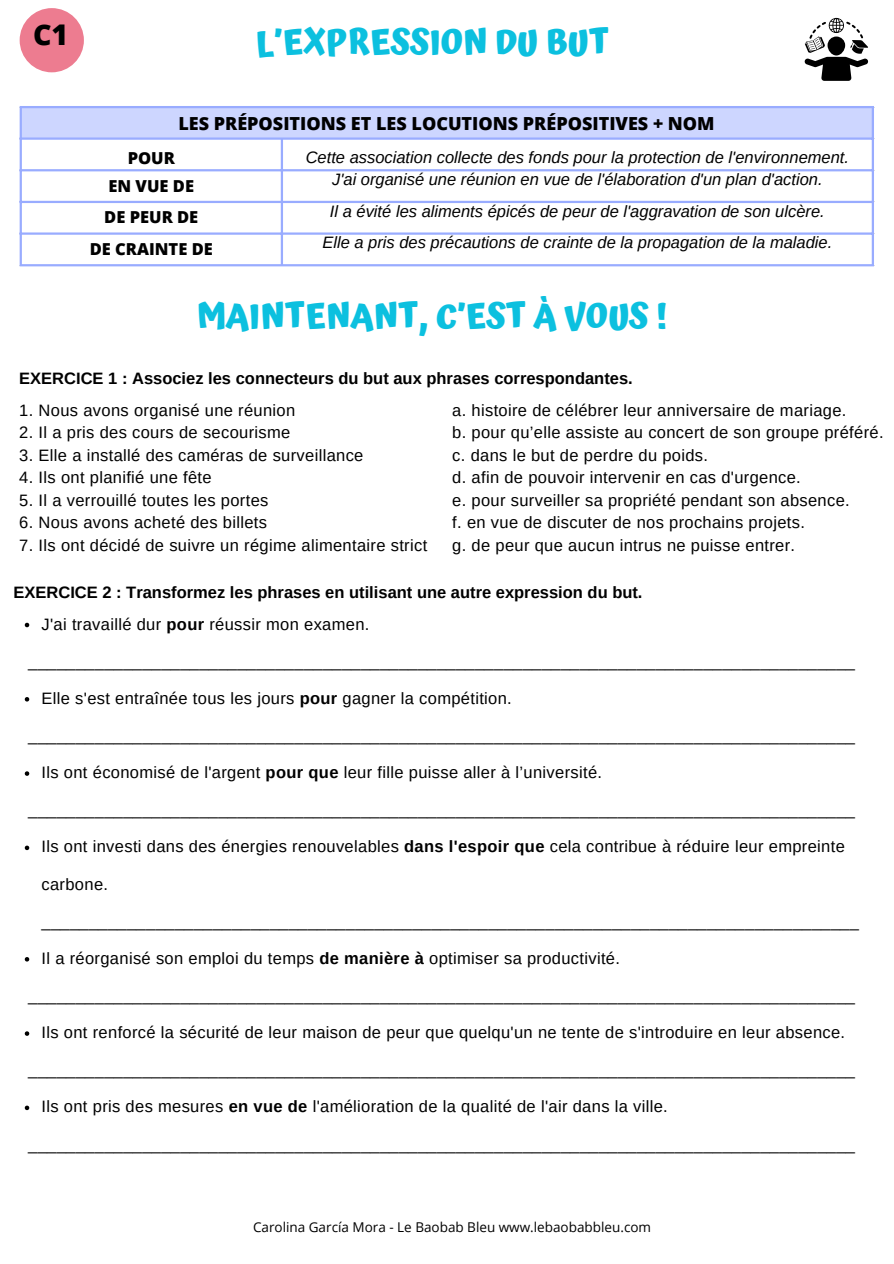
<style>
.page{position:relative;width:894px;height:1264px;background:#fff}
.page>*{position:absolute;margin:0;border:0;box-sizing:border-box;transform-origin:0 0}
.t1{font:700 34.5px "Atma";color:#0cc0df}
.t2{font:800 28.5px "Open Sans";color:#000}
.t3{font:800 18px "Open Sans";color:#000}
.t4{font:16.5px/22.5px "Arimo";letter-spacing:.02em;color:#000}
.t5{font:italic 16.5px "Arimo";color:#000}
.t6{font:700 16.5px "Arimo";color:#000}
.t7{font:800 16.5px "Open Sans";color:#000}
.t8{font:13.5px "Open Sans";color:#000}
.s1{font-weight:700}
</style>
<div class="page">
<div style="left:20px;top:107px;width:852px;height:32px;background:#cdd6ff"></div>
<hr style="left:20px;top:108px;width:2px;height:156px;background:#99acff">
<hr style="left:281px;top:140px;width:2px;height:124px;background:#99acff">
<hr style="left:871px;top:108px;width:2px;height:156px;background:#99acff">
<hr style="left:20px;top:106px;width:853px;height:2px;background:#99acff">
<hr style="left:20px;top:137px;width:853px;height:3px;background:#99acff">
<hr style="left:20px;top:169px;width:853px;height:2px;background:#99acff">
<hr style="left:20px;top:201px;width:853px;height:2px;background:#99acff">
<hr style="left:20px;top:232px;width:853px;height:3px;background:#99acff">
<hr style="left:20px;top:264px;width:853px;height:2px;background:#99acff">
<div style="left:20px;top:8px;width:64px;height:64px;background:#ed7c90;border-radius:50%"></div>
<svg style="left:804px;top:18px;width:64px;height:63px"></svg>
<svg style="left:25px;top:622px;width:4px;height:5px"></svg>
<svg style="left:25px;top:697px;width:4px;height:4px"></svg>
<svg style="left:25px;top:771px;width:4px;height:4px"></svg>
<svg style="left:25px;top:845px;width:4px;height:5px"></svg>
<svg style="left:25px;top:957px;width:4px;height:4px"></svg>
<svg style="left:25px;top:1031px;width:4px;height:4px"></svg>
<svg style="left:25px;top:1105px;width:4px;height:5px"></svg>
<p class="t2" style="left:33px;top:15px;width:37px">C1</p>
<p class="t1" style="left:255px;top:21px;width:355px">L’EXPRESSION DU BUT</p>
<h2 class="t3" style="left:178px;top:110px;width:537px">LES PRÉPOSITIONS ET LES LOCUTIONS PRÉPOSITIVES + NOM</h2>
<h1 class="t7" style="left:128px;top:147px;width:49px">POUR</h1>
<p class="t5" style="left:305px;top:148px;width:544px">Cette association collecte des fonds pour la protection de l'environnement.</p>
<p class="t7" style="left:108px;top:174px;width:87px">EN VUE DE</p>
<p class="t5" style="left:332px;top:170px;width:492px">J'ai organisé une réunion en vue de l'élaboration d'un plan d'action.</p>
<p class="t7" style="left:104px;top:206px;width:95px">DE PEUR DE</p>
<p class="t5" style="left:330px;top:202px;width:496px">Il a évité les aliments épicés de peur de l'aggravation de son ulcère.</p>
<p class="t7" style="left:90px;top:237px;width:124px">DE CRAINTE DE</p>
<p class="t5" style="left:322px;top:233px;width:511px">Elle a pris des précautions de crainte de la propagation de la maladie.</p>
<h3 class="t1" style="left:197px;top:296px;width:472px">MAINTENANT, C’EST À VOUS !</h3>
<p class="t6" style="left:19px;top:369px;width:614px">EXERCICE 1 : Associez les connecteurs du but aux phrases correspondantes.</p>
<h4 class="t4" style="left:19px;top:398px;width:277px">1. Nous avons organisé une réunion</h4>
<h4 class="t4" style="left:19px;top:421px;width:272px">2. Il a pris des cours de secourisme</h4>
<h4 class="t4" style="left:19px;top:443px;width:345px">3. Elle a installé des caméras de surveillance</h4>
<h4 class="t4" style="left:19px;top:466px;width:194px">4. Ils ont planifié une fête</h4>
<h4 class="t4" style="left:19px;top:488px;width:250px">5. Il a verrouillé toutes les portes</h4>
<h4 class="t4" style="left:19px;top:511px;width:249px">6. Nous avons acheté des billets</h4>
<h4 class="t4" style="left:19px;top:533px;width:409px">7. Ils ont décidé de suivre un régime alimentaire strict</h4>
<h4 class="t6" style="left:14px;top:583px;width:630px">EXERCICE 2 : Transformez les phrases en utilisant une autre expression du but.</h4>
<h3 class="t4" style="left:42px;top:612px;width:329px">J'ai travaillé dur <span class="s1">pour</span> réussir mon examen.</h3>
<p class="t4" style="left:28px;top:649px;width:828px">_______________________________________________________________________________________</p>
<h4 class="t4" style="left:42px;top:686px;width:471px">Elle s'est entraînée tous les jours <span class="s1">pour</span> gagner la compétition.</h4>
<p class="t4" style="left:28px;top:724px;width:828px">_______________________________________________________________________________________</p>
<h4 class="t4" style="left:42px;top:761px;width:562px">Ils ont économisé de l'argent <span class="s1">pour que</span> leur fille puisse aller à l’université.</h4>
<p class="t4" style="left:28px;top:798px;width:828px">_______________________________________________________________________________________</p>
<h4 class="t4" style="left:42px;top:835px;width:804px">Ils ont investi dans des énergies renouvelables <span class="s1">dans l'espoir que</span> cela contribue à réduire leur empreinte</h4>
<h4 class="t4" style="left:42px;top:872px;width:68px">carbone.</h4>
<h4 class="t4" style="left:42px;top:909px;width:818px">______________________________________________________________________________________</h4>
<p class="t4" style="left:42px;top:946px;width:579px">Il a réorganisé son emploi du temps <span class="s1">de manière à</span> optimiser sa productivité.</p>
<p class="t4" style="left:28px;top:983px;width:828px">_______________________________________________________________________________________</p>
<h4 class="t4" style="left:42px;top:1021px;width:804px">Ils ont renforcé la sécurité de leur maison de peur que quelqu'un ne tente de s'introduire en leur absence.</h4>
<p class="t4" style="left:28px;top:1058px;width:828px">_______________________________________________________________________________________</p>
<h4 class="t4" style="left:42px;top:1095px;width:627px">Ils ont pris des mesures <span class="s1">en vue de</span> l'amélioration de la qualité de l'air dans la ville.</h4>
<p class="t4" style="left:28px;top:1132px;width:828px">_______________________________________________________________________________________</p>
<h4 class="t4" style="left:452px;top:398px;width:432px">a. histoire de célébrer leur anniversaire de mariage.<br>b. pour qu’elle assiste au concert de son groupe préféré. c. dans le but de perdre du poids.<br>d. afin de pouvoir intervenir en cas d'urgence.<br>e. pour surveiller sa propriété pendant son absence.<br>f. en vue de discuter de nos prochains projets.<br>g. de peur que aucun intrus ne puisse entrer.</h4>
<h1 class="t8" style="left:253px;top:1217px;width:399px">Carolina García Mora - Le Baobab Bleu www.lebaobabbleu.com</h1>
</div>
